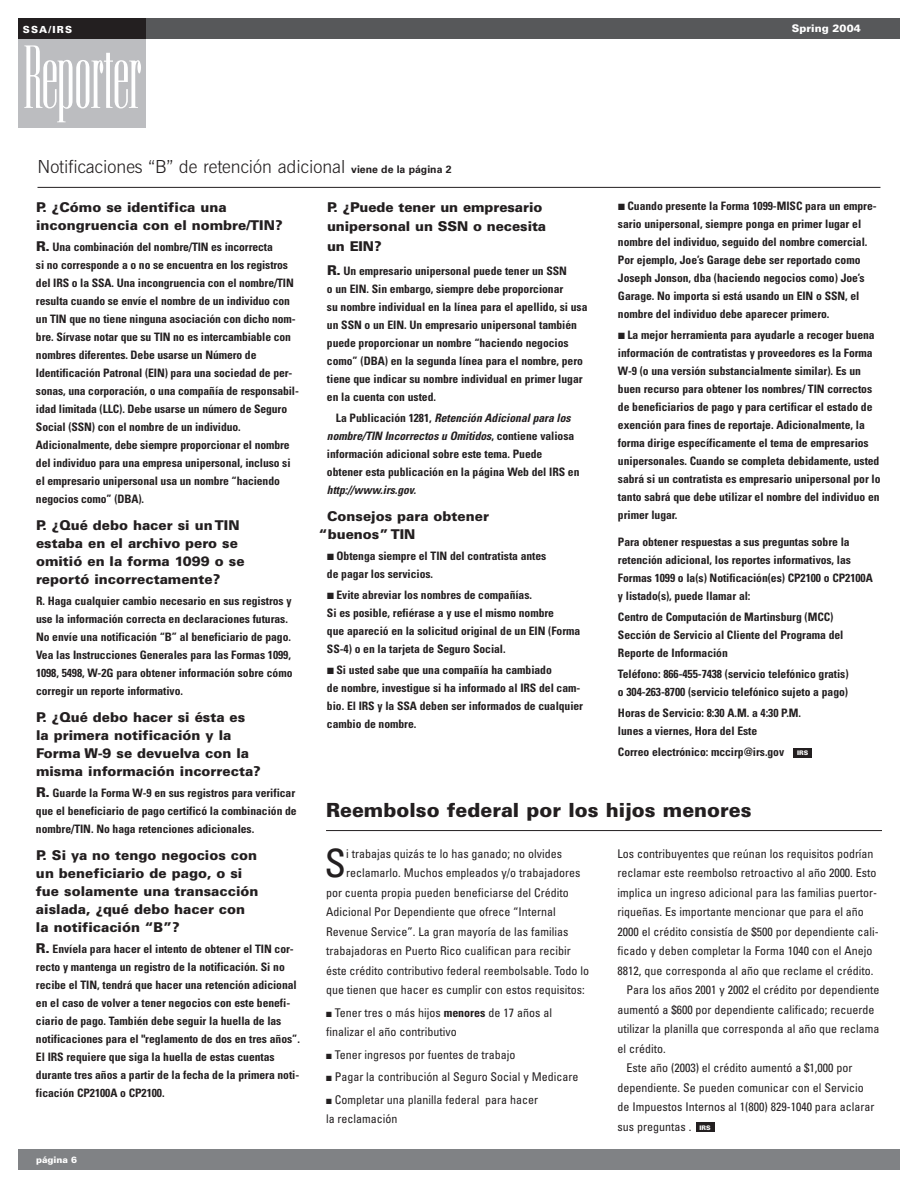
<style>
.page{position:relative;width:918px;height:1188px;background:#fff}
.page>*{position:absolute;margin:0;border:0;box-sizing:border-box;transform-origin:0 0}
.t1{font:77.85px "Ultra Condensed Serif";letter-spacing:-.03em;color:#fff}
.t2{font:condensed 39px "Univers";color:#231f20}
.t3{font:900 19.5px "Univers";color:#231f20}
.t4{font:300 18px "News Gothic BT";color:#231f20}
.t5{font:900 13.5px/18px "Univers";color:#231f20}
.t6{font:condensed 12px/19.5px "Univers";color:#231f20}
.t7{font:700 condensed 11.7px/18px "Univers";letter-spacing:-.005em;color:#231f20}
.t8{font:italic 700 condensed 11.7px "Univers";letter-spacing:-.005em;color:#231f20}
.t9{font:900 10.5px "Univers";color:#fff}
.t10{font:900 9.75px "Univers";letter-spacing:.125em;color:#fff}
.t11{font:900 9px "Univers";color:#fff}
.t12{font:900 6.3px "Univers";color:#fff}
.s1{font-family:"Univers";font-weight:700;font-size:10.5px}
.s2{font-weight:900;font-stretch:normal;font-size:13.5px}
.s3{font-style:italic}
.s4{font-weight:700}
</style>
<div class="page">
<div style="left:18px;top:18px;width:882px;height:21px;background:#57585a"></div>
<div style="left:18px;top:30px;width:127px;height:97px;background:#bcbdc0"></div>
<div style="left:18px;top:18px;width:127px;height:21px;background:#231f20"></div>
<div style="left:18px;top:1149px;width:882px;height:21px;background:#808285"></div>
<hr style="left:38px;top:187px;width:842px;height:1px;background:#231f20">
<div style="left:794px;top:748px;width:18px;height:10px;background:#231f20"></div>
<hr style="left:326px;top:830px;width:556px;height:1px;background:#231f20">
<div style="left:696px;top:1122px;width:18px;height:10px;background:#231f20"></div>
<p class="t10" style="left:23px;top:26px;width:51px">SSA/IRS</p>
<h1 class="t1" style="left:22px;top:42px;width:122px">Reporter</h1>
<h3 class="t4" style="left:38px;top:161px;width:416px">Notificaciones “B” de retención adicional <span class="s1">viene de la página 2</span></h3>
<p class="t9" style="left:792px;top:24px;width:71px">Spring 2004</p>
<p class="t5" style="left:36px;top:199px;width:248px">P. ¿Cómo se identifica una incongruencia con el nombre/TIN?</p>
<p class="t7" style="left:36px;top:239px;width:264px"><span class="s2">R.</span> Una combinación del nombre/TIN es incorrecta<br>si no corresponde a o no se encuentra en los registros del IRS o la SSA. Una incongruencia con el nombre/TIN resulta cuando se envíe el nombre de un individuo con un TIN que no tiene ninguna asociación con dicho nom&shy;bre. Sírvase notar que su TIN no es intercambiable con nombres diferentes. Debe usarse un Número de Identificación Patronal (EIN) para una sociedad de per&shy;sonas, una corporación, o una compañía de responsabil&shy;idad limitada (LLC). Debe usarse un número de Seguro Social (SSN) con el nombre de un individuo.<br>Adicionalmente, debe siempre proporcionar el nombre del individuo para una empresa unipersonal, incluso si el empresario unipersonal usa un nombre “haciendo negocios como” (DBA).</p>
<p class="t5" style="left:36px;top:517px;width:210px">P. ¿Qué debo hacer si un TIN estaba en el archivo pero se omitió en la forma 1099 o se reportó incorrectamente?</p>
<p class="t7" style="left:36px;top:593px;width:258px">R. Haga cualquier cambio necesario en sus registros y use la información correcta en declaraciones futuras.<br>No envíe una notificación “B” al beneficiario de pago.<br>Vea las Instrucciones Generales para las Formas 1099, 1098, 5498, W-2G para obtener información sobre cómo corregir un reporte informativo.</p>
<p class="t5" style="left:36px;top:709px;width:226px">P. ¿Qué debo hacer si ésta es la primera notificación y la<br>Forma W-9 se devuelva con la misma información incorrecta?</p>
<p class="t7" style="left:36px;top:785px;width:262px"><span class="s2">R.</span> Guarde la Forma W-9 en sus registros para verificar que el beneficiario de pago certificó la combinación de nombre/TIN. No haga retenciones adicionales.</p>
<p class="t5" style="left:36px;top:847px;width:224px">P. Si ya no tengo negocios con un beneficiario de pago, o si fue solamente una transacción aislada, ¿qué debo hacer con la notificación “B”?</p>
<p class="t7" style="left:36px;top:941px;width:265px"><span class="s2">R.</span> Envíela para hacer el intento de obtener el TIN cor&shy;recto y mantenga un registro de la notificación. Si no recibe el TIN, tendrá que hacer una retención adicional en el caso de volver a tener negocios con este benefi&shy;ciario de pago. También debe seguir la huella de las notificaciones para el "reglamento de dos en tres años”.<br>El IRS requiere que siga la huella de estas cuentas durante tres años a partir de la fecha de la primera noti&shy;ficación CP2100A o CP2100.</p>
<p class="t11" style="left:36px;top:1156px;width:43px">página 6</p>
<p class="t5" style="left:327px;top:198px;width:221px;line-height:19.5px">P. ¿Puede tener un empresario unipersonal un SSN o necesita un EIN?</p>
<p class="t7" style="left:327px;top:263px;width:262px"><span class="s2">R.</span> Un empresario unipersonal puede tener un SSN<br>o un EIN. Sin embargo, siempre debe proporcionar<br>su nombre individual en la línea para el apellido, si usa un SSN o un EIN. Un empresario unipersonal también puede proporcionar un nombre “haciendo negocios como” (DBA) en la segunda línea para el nombre, pero tiene que indicar su nombre individual en primer lugar en la cuenta con usted.</p>
<p class="t7" style="left:327px;top:410px;width:254px;text-indent:9px">La Publicación 1281, <span class="s3">Retención Adicional para los nombre/TIN Incorrectos u Omitidos</span>, contiene valiosa información adicional sobre este tema. Puede obtener esta publicación en la página Web del IRS en</p>
<p class="t8" style="left:327px;top:485px;width:91px">http://www.irs.gov.</p>
<p class="t5" style="left:319px;top:508px;width:172px;text-indent:8px">Consejos para obtener “buenos” TIN</p>
<p class="t7" style="left:327px;top:548px;width:221px">■ Obtenga siempre el TIN del contratista antes de pagar los servicios.</p>
<p class="t7" style="left:327px;top:587px;width:255px">■ Evite abreviar los nombres de compañías.<br>Si es posible, refiérase a y use el mismo nombre<br>que apareció en la solicitud original de un EIN (Forma SS-4) o en la tarjeta de Seguro Social.</p>
<p class="t7" style="left:327px;top:662px;width:258px">■ Si usted sabe que una compañía ha cambiado<br>de nombre, investigue si ha informado al IRS del cam&shy;bio. El IRS y la SSA deben ser informados de cualquier cambio de nombre.</p>
<p class="t7" style="left:618px;top:199px;width:260px">■ Cuando presente la Forma 1099-MISC para un empre&shy;sario unipersonal, siempre ponga en primer lugar el nombre del individuo, seguido del nombre comercial.<br>Por ejemplo, Joe’s Garage debe ser reportado como Joseph Jonson, dba (haciendo negocios como) Joe’s Garage. No importa si está usando un EIN o SSN, el nombre del individuo debe aparecer primero.</p>
<p class="t7" style="left:618px;top:328px;width:264px">■ La mejor herramienta para ayudarle a recoger buena información de contratistas y proveedores es la Forma W-9 (o una versión substancialmente similar). Es un buen recurso para obtener los nombres/ TIN correctos de beneficiarios de pago y para certificar el estado de exención para fines de reportaje. Adicionalmente, la forma dirige específicamente el tema de empresarios unipersonales. Cuando se completa debidamente, usted sabrá si un contratista es empresario unipersonal por lo tanto sabrá que debe utilizar el nombre del individuo en primer lugar.</p>
<p class="t7" style="left:618px;top:535px;width:256px">Para obtener respuestas a sus preguntas sobre la retención adicional, los reportes informativos, las Formas 1099 o la(s) Notificación(es) CP2100 o CP2100A y listado(s), puede llamar al:</p>
<p class="t7" style="left:618px;top:610px;width:227px">Centro de Computación de Martinsburg (MCC)<br>Sección de Servicio al Cliente del Programa del<br>Reporte de Información</p>
<p class="t7" style="left:618px;top:667px;width:232px">Teléfono: 866-455-7438 (servicio telefónico gratis) o 304-263-8700 (servicio telefónico sujeto a pago)</p>
<p class="t7" style="left:618px;top:706px;width:185px">Horas de Servicio: 8:30 A.M. a 4:30 P.M. lunes a viernes, Hora del Este</p>
<p class="t7" style="left:618px;top:745px;width:168px">Correo electrónico: mccirp@irs.gov</p>
<p class="t12" style="left:797px;top:751px;width:13px">IRS</p>
<h3 class="t3" style="left:326px;top:803px;width:427px">Reembolso federal por los hijos menores</h3>
<h2 class="t2" style="left:324px;top:849px;width:23px">S</h2>
<p class="t6" style="left:346px;top:845px;width:218px">i trabajas quizás te lo has ganado; no olvides</p>
<p class="t6" style="left:346px;top:864px;width:236px">reclamarlo. Muchos empleados y/o trabajadores</p>
<p class="t6" style="left:326px;top:884px;width:244px">por cuenta propia pueden beneficiarse del Crédito</p>
<p class="t6" style="left:326px;top:903px;width:231px">Adicional Por Dependiente que ofrece “Internal</p>
<p class="t6" style="left:326px;top:923px;width:244px">Revenue Service”. La gran mayoría de las familias</p>
<p class="t6" style="left:326px;top:942px;width:246px">trabajadoras en Puerto Rico cualifican para recibir</p>
<p class="t6" style="left:326px;top:962px;width:265px">éste crédito contributivo federal reembolsable. Todo lo</p>
<p class="t6" style="left:326px;top:981px;width:260px">que tienen que hacer es cumplir con estos requisitos:</p>
<p class="t6" style="left:326px;top:1004px;width:227px">■ Tener tres o más hijos <span class="s4">menores</span> de 17 años al finalizar el año contributivo</p>
<p class="t6" style="left:326px;top:1046px;width:191px">■ Tener ingresos por fuentes de trabajo</p>
<p class="t6" style="left:326px;top:1068px;width:254px">■ Pagar la contribución al Seguro Social y Medicare</p>
<p class="t6" style="left:326px;top:1091px;width:214px">■ Completar una planilla federal para hacer la reclamación</p>
<p class="t6" style="left:618px;top:845px;width:258px">Los contribuyentes que reúnan los requisitos podrían</p>
<p class="t6" style="left:618px;top:864px;width:261px">reclamar este reembolso retroactivo al año 2000. Esto</p>
<p class="t6" style="left:618px;top:884px;width:261px">implica un ingreso adicional para las familias puertor-</p>
<p class="t6" style="left:618px;top:903px;width:248px">riqueñas. Es importante mencionar que para el año</p>
<p class="t6" style="left:618px;top:923px;width:263px">2000 el crédito consistía de $500 por dependiente cali-</p>
<p class="t6" style="left:618px;top:942px;width:256px">ficado y deben completar la Forma 1040 con el Anejo</p>
<p class="t6" style="left:618px;top:962px;width:257px">8812, que corresponda al año que reclame el crédito.</p>
<p class="t6" style="left:627px;top:981px;width:254px">Para los años 2001 y 2002 el crédito por dependiente</p>
<p class="t6" style="left:618px;top:1001px;width:258px">aumentó a $600 por dependiente calificado; recuerde</p>
<p class="t6" style="left:618px;top:1020px;width:263px">utilizar la planilla que corresponda al año que reclama</p>
<p class="t6" style="left:618px;top:1040px;width:50px">el crédito.</p>
<p class="t6" style="left:627px;top:1059px;width:227px">Este año (2003) el crédito aumentó a $1,000 por</p>
<p class="t6" style="left:618px;top:1079px;width:248px">dependiente. Se pueden comunicar con el Servicio</p>
<p class="t6" style="left:618px;top:1098px;width:259px">de Impuestos Internos al 1(800) 829-1040 para aclarar</p>
<p class="t6" style="left:618px;top:1118px;width:75px">sus preguntas .</p>
<p class="t12" style="left:700px;top:1125px;width:13px">IRS</p>
</div>
